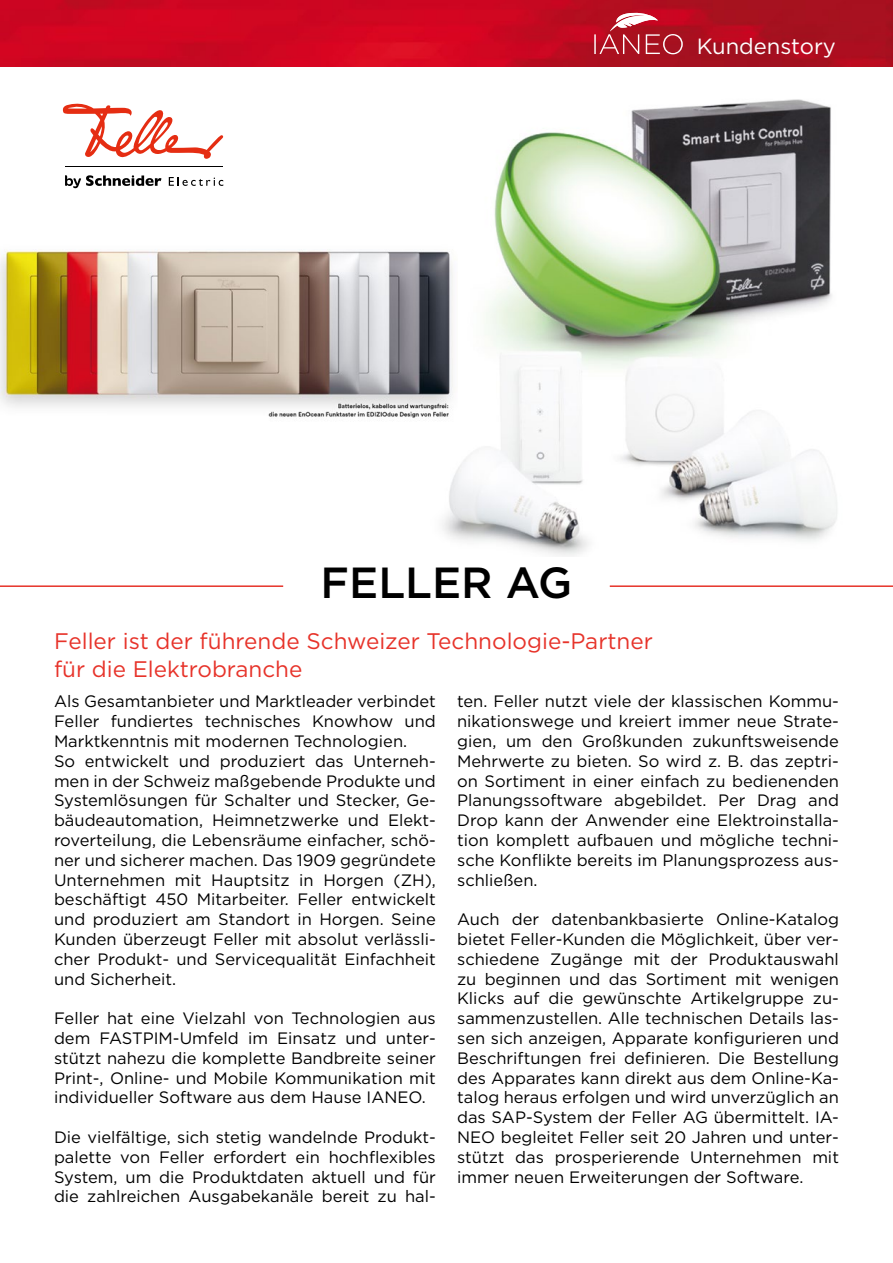
<style>
.page{position:relative;width:893px;height:1263px;background:#fff}
.page>*{position:absolute;margin:0;border:0;box-sizing:border-box;transform-origin:0 0}
.t1{font:500 43.5px "Gotham";color:#000}
.t2{font:22.5px/28.5px "Gotham";color:#e7332a}
.t3{font:22.05px "Gotham";color:#fff}
.t4{font:16.5px/19.8px "Gotham";color:#000;text-align:justify}
</style>
<div class="page">
<img style="left:0;top:0;width:893px;height:67px">
<svg style="left:594px;top:13px;width:89px;height:41px;background:#bf3c4a"></svg>
<img style="left:442px;top:99px;width:395px;height:457px">
<svg style="left:65px;top:175px;width:97px;height:13px"></svg>
<svg style="left:169px;top:177px;width:54px;height:9px"></svg>
<svg style="left:63px;top:104px;width:160px;height:55px"></svg>
<hr style="left:66px;top:166px;width:157px;height:1px;background:#000">
<hr style="left:0;top:585px;width:283px;height:2px;background:#e7332a">
<hr style="left:610px;top:585px;width:283px;height:2px;background:#e7332a">
<img style="left:0;top:226px;width:457px;height:200px">
<h3 class="t3" style="left:697px;top:32px;width:141px">Kundenstory</h3>
<h1 class="t1" style="left:321px;top:555px;width:253px">FELLER AG</h1>
<h2 class="t2" style="left:54px;top:626px;width:600px">Feller ist der führende Schweizer Technologie-Partner für die Elektrobranche</h2>
<p class="t4" style="left:54px;top:691px;width:383px;text-align:left">Als Gesamtanbieter und Marktleader verbindet Feller fundiertes technisches Knowhow und Marktkenntnis mit modernen Technologien.<br>So entwickelt und produziert das Unterneh&shy;men in der Schweiz maßgebende Produkte und Systemlösungen für Schalter und Stecker, Ge&shy;bäudeautomation, Heimnetzwerke und Elekt&shy;roverteilung, die Lebensräume einfacher, schö&shy;ner und sicherer machen. Das 1909 gegründete Unternehmen mit Hauptsitz in Horgen (ZH), beschäftigt 450 Mitarbeiter. Feller entwickelt und produziert am Standort in Horgen. Seine Kunden überzeugt Feller mit absolut verlässli&shy;cher Produkt- und Servicequalität Einfachheit und Sicherheit.</p>
<p class="t4" style="left:54px;top:1008px;width:383px">Feller hat eine Vielzahl von Technologien aus dem FASTPIM-Umfeld im Einsatz und unter&shy;stützt nahezu die komplette Bandbreite seiner Print-, Online- und Mobile Kommunikation mit individueller Software aus dem Hause IANEO.</p>
<p class="t4" style="left:54px;top:1127px;width:383px">Die vielfältige, sich stetig wandelnde Produkt&shy;palette von Feller erfordert ein hochflexibles System, um die Produktdaten aktuell und für die zahlreichen Ausgabekanäle bereit zu hal-</p>
<p class="t4" style="left:457px;top:691px;width:383px">ten. Feller nutzt viele der klassischen Kommu&shy;nikationswege und kreiert immer neue Strate&shy;gien, um den Großkunden zukunftsweisende Mehrwerte zu bieten. So wird z. B. das zeptri&shy;on Sortiment in einer einfach zu bedienenden Planungssoftware abgebildet. Per Drag and Drop kann der Anwender eine Elektroinstalla&shy;tion komplett aufbauen und mögliche techni&shy;sche Konflikte bereits im Planungsprozess aus&shy;schließen.</p>
<p class="t4" style="left:457px;top:909px;width:383px">Auch der datenbankbasierte Online-Katalog bietet Feller-Kunden die Möglichkeit, über ver&shy;schiedene Zugänge mit der Produktauswahl zu beginnen und das Sortiment mit wenigen Klicks auf die gewünschte Artikelgruppe zu&shy;sammenzustellen. Alle technischen Details las&shy;sen sich anzeigen, Apparate konfigurieren und Beschriftungen frei definieren. Die Bestellung des Apparates kann direkt aus dem Online-Ka&shy;talog heraus erfolgen und wird unverzüglich an das SAP-System der Feller AG übermittelt. IA-NEO begleitet Feller seit 20 Jahren und unter&shy;stützt das prosperierende Unternehmen mit immer neuen Erweiterungen der Software.</p>
</div>
